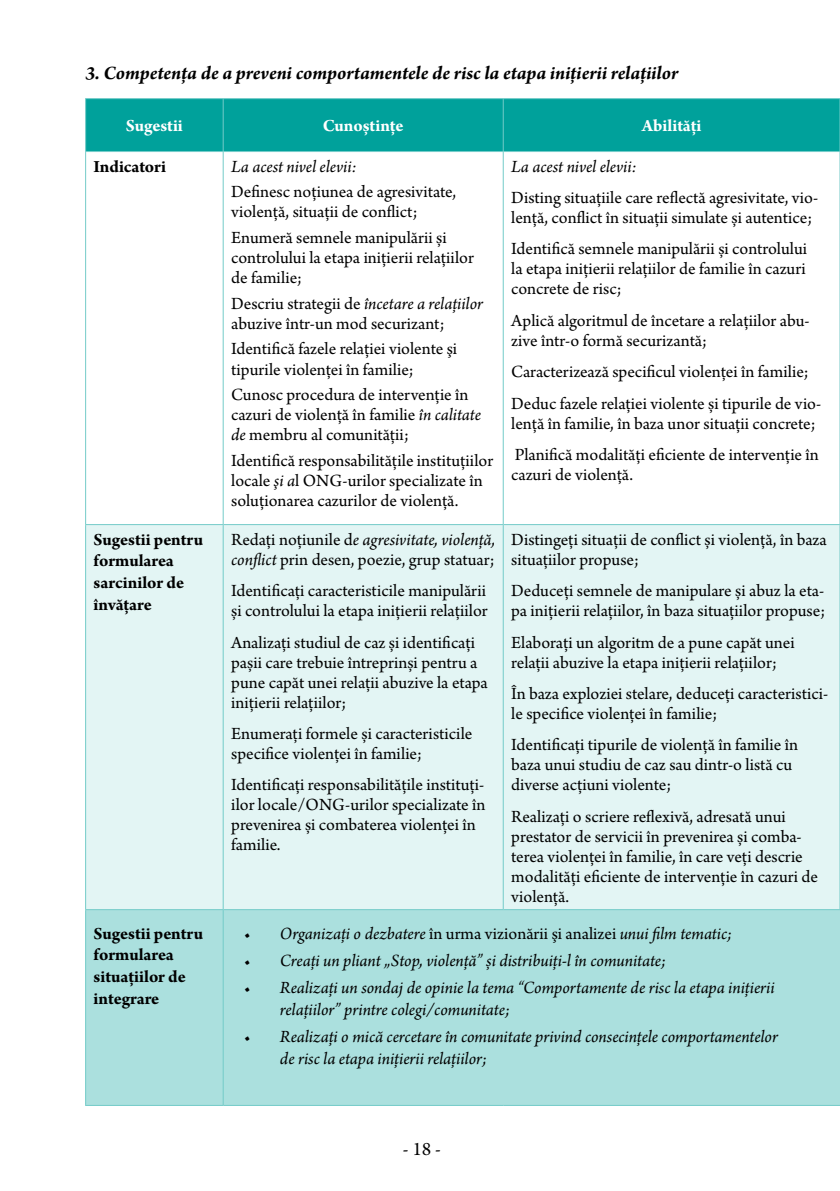
<style>
.page{position:relative;width:840px;height:1191px;background:#fff}
.page>*{position:absolute;margin:0;border:0;box-sizing:border-box;transform-origin:0 0}
.t1{font:italic 700 20px "Arno Pro";letter-spacing:-.005em;color:#000}
.t2{font:20px "Arno Pro";color:#000}
.t3{font:18px/20px "Arno Pro";color:#000}
.t4{font:italic 18px/21.6px "Arno Pro";letter-spacing:-.005em;color:#000}
.t5{font:700 18px/21.6px "Arno Pro";color:#000}
.t6{font:700 18px "Arno Pro";letter-spacing:-.005em;color:#fff}
.s1{font-style:italic}
.s2{font-style:normal}
</style>
<div class="page">
<div style="left:86px;top:525px;width:753px;height:384px;background:#e3f5f4"></div>
<div style="left:86px;top:910px;width:753px;height:195px;background:#abe0de"></div>
<hr style="left:85px;top:98px;width:138px;height:1px;background:#73cbc8">
<hr style="left:85px;top:99px;width:1px;height:52px;background:#73cbc8">
<hr style="left:85px;top:151px;width:138px;height:1px;background:#73cbc8">
<hr style="left:85px;top:152px;width:1px;height:372px;background:#73cbc8">
<hr style="left:222px;top:152px;width:1px;height:372px;background:#73cbc8">
<hr style="left:502px;top:152px;width:1px;height:372px;background:#73cbc8">
<div style="left:86px;top:98px;width:754px;height:54px;background:#00a19b"></div>
<hr style="left:839px;top:152px;width:1px;height:372px;background:#73cbc8">
<hr style="left:85px;top:524px;width:138px;height:1px;background:#73cbc8">
<hr style="left:85px;top:525px;width:1px;height:384px;background:#73cbc8">
<hr style="left:223px;top:524px;width:280px;height:1px;background:#73cbc8">
<hr style="left:222px;top:525px;width:1px;height:384px;background:#73cbc8">
<hr style="left:503px;top:524px;width:336px;height:1px;background:#73cbc8">
<hr style="left:502px;top:525px;width:1px;height:384px;background:#73cbc8">
<hr style="left:839px;top:525px;width:1px;height:384px;background:#73cbc8">
<hr style="left:85px;top:909px;width:138px;height:1px;background:#73cbc8">
<hr style="left:85px;top:910px;width:1px;height:195px;background:#73cbc8">
<hr style="left:223px;top:909px;width:280px;height:1px;background:#73cbc8">
<hr style="left:222px;top:910px;width:1px;height:195px;background:#73cbc8">
<hr style="left:503px;top:909px;width:336px;height:1px;background:#73cbc8">
<hr style="left:85px;top:1105px;width:138px;height:1px;background:#73cbc8">
<hr style="left:223px;top:1105px;width:280px;height:1px;background:#73cbc8">
<hr style="left:503px;top:1105px;width:336px;height:1px;background:#73cbc8">
<p class="t1" style="left:85px;top:61px;width:594px">3. Competenţa de a preveni comportamentele de risc la etapa iniţierii relaţiilor</p>
<p class="t6" style="left:126px;top:115px;width:58px">Sugestii</p>
<p class="t6" style="left:323px;top:115px;width:82px">Cunoştinţe</p>
<p class="t6" style="left:641px;top:115px;width:61px">Abilităţi</p>
<p class="t5" style="left:94px;top:156px;width:74px">Indicatori</p>
<p class="t4" style="left:231px;top:156px;width:127px">La acest nivel elevii:</p>
<p class="t3" style="left:231px;top:183px;width:226px">Definesc noţiunea de agresivitate, violenţă, situaţii de conflict;</p>
<p class="t3" style="left:231px;top:229px;width:244px">Enumeră semnele manipulării şi controlului la etapa iniţierii relaţiilor de familie;</p>
<p class="t3" style="left:231px;top:294px;width:253px">Descriu strategii de <span class="s1">încetare a relaţiilor </span>abuzive într-un mod securizant;</p>
<p class="t3" style="left:231px;top:340px;width:227px">Identifică fazele relaţiei violente şi tipurile violenţei în familie;</p>
<p class="t3" style="left:231px;top:386px;width:251px">Cunosc procedura de intervenţie în cazuri de violenţă în familie <span class="s1">în calitate de</span> membru al comunităţii;</p>
<p class="t3" style="left:231px;top:451px;width:263px">Identifică responsabilităţile instituţiilor locale <span class="s1">şi a</span>l ONG-urilor specializate în soluţionarea cazurilor de violenţă.</p>
<p class="t4" style="left:511px;top:156px;width:127px">La acest nivel elevii:</p>
<p class="t3" style="left:511px;top:189px;width:308px">Disting situaţiile care reflectă agresivitate, vio&shy;lenţă, conflict în situaţii simulate şi autentice;</p>
<p class="t3" style="left:511px;top:240px;width:297px;text-align:justify">Identifică semnele manipulării şi controlului la etapa iniţierii relaţiilor de familie în cazuri concrete de risc;</p>
<p class="t3" style="left:511px;top:311px;width:300px">Aplică algoritmul de încetare a relaţiilor abu&shy;zive într-o formă securizantă;</p>
<p class="t3" style="left:511px;top:357px;width:311px;line-height:31.4px">Caracterizează specificul violenţei în familie;<br>Deduc fazele relaţiei violente şi tipurile de vio-</p>
<p class="t3" style="left:511px;top:408px;width:309px;line-height:31.4px">lenţă în familie, în baza unor situaţii concrete;<br>Planifică modalităţi eficiente de intervenţie în</p>
<p class="t3" style="left:511px;top:465px;width:123px">cazuri de violenţă.</p>
<p class="t5" style="left:94px;top:529px;width:111px">Sugestii pentru formularea sarcinilor de învăţare</p>
<p class="t3" style="left:231px;top:530px;width:265px">Redaţi noţiunile d<span class="s1">e agresivitate, violenţă, conflict</span> prin desen, poezie, grup statuar;</p>
<p class="t3" style="left:231px;top:581px;width:258px">Identificaţi caracteristicile manipulării şi controlului la etapa iniţierii relaţiilor</p>
<p class="t3" style="left:231px;top:633px;width:258px">Analizaţi studiul de caz şi identificaţi paşii care trebuie întreprinşi pentru a pune capăt unei relaţii abuzive la etapa iniţierii relaţiilor;</p>
<p class="t3" style="left:231px;top:724px;width:243px">Enumeraţi formele şi caracteristicile specifice violenţei în familie;</p>
<p class="t3" style="left:231px;top:775px;width:255px">Identificaţi responsabilităţile instituţi&shy;ilor locale/ONG-urilor specializate în prevenirea şi combaterea violenţei în familie.</p>
<p class="t3" style="left:511px;top:530px;width:317px">Distingeţi situaţii de conflict şi violenţă, în baza situaţiilor propuse;</p>
<p class="t3" style="left:511px;top:581px;width:315px">Deduceţi semnele de manipulare şi abuz la eta&shy;pa iniţierii relaţiilor, în baza situaţiilor propuse;</p>
<p class="t3" style="left:511px;top:633px;width:285px">Elaboraţi un algoritm de a pune capăt unei relaţii abuzive la etapa iniţierii relaţiilor;</p>
<p class="t3" style="left:511px;top:684px;width:318px">În baza exploziei stelare, deduceţi caracteristici&shy;le specifice violenţei în familie;</p>
<p class="t3" style="left:511px;top:735px;width:288px">Identificaţi tipurile de violenţă în familie în baza unui studiu de caz sau dintr-o listă cu diverse acţiuni violente;</p>
<p class="t3" style="left:511px;top:807px;width:308px">Realizaţi o scriere reflexivă, adresată unui prestator de servicii în prevenirea şi comba&shy;terea violenţei în familie, în care veţi descrie modalităţi eficiente de intervenţie în cazuri de violenţă.</p>
<p class="t5" style="left:94px;top:923px;width:111px">Sugestii pentru formularea situaţiilor de integrare</p>
<p class="t4" style="left:244px;top:923px;width:489px">• Organizaţi o dezbatere <span class="s2">în urma vizionării şi analizei</span> unui film tematic;</p>
<p class="t4" style="left:244px;top:951px;width:423px">• Creaţi un pliant „Stop, violenţă” şi distribuiţi-l în comunitate;</p>
<p class="t4" style="left:280px;top:978px;width:496px;text-indent:-36px">• Realizaţi un sondaj de opinie la tema “Comportamente de risc la etapa iniţierii relaţiilor” printre colegi/comunitate;</p>
<p class="t4" style="left:280px;top:1027px;width:499px;text-indent:-36px">• Realizaţi o mică cercetare în comunitate privind consecinţele comportamentelor de risc la etapa iniţierii relaţiilor;</p>
<p class="t2" style="left:402px;top:1137px;width:40px">- 18 -</p>
</div>
